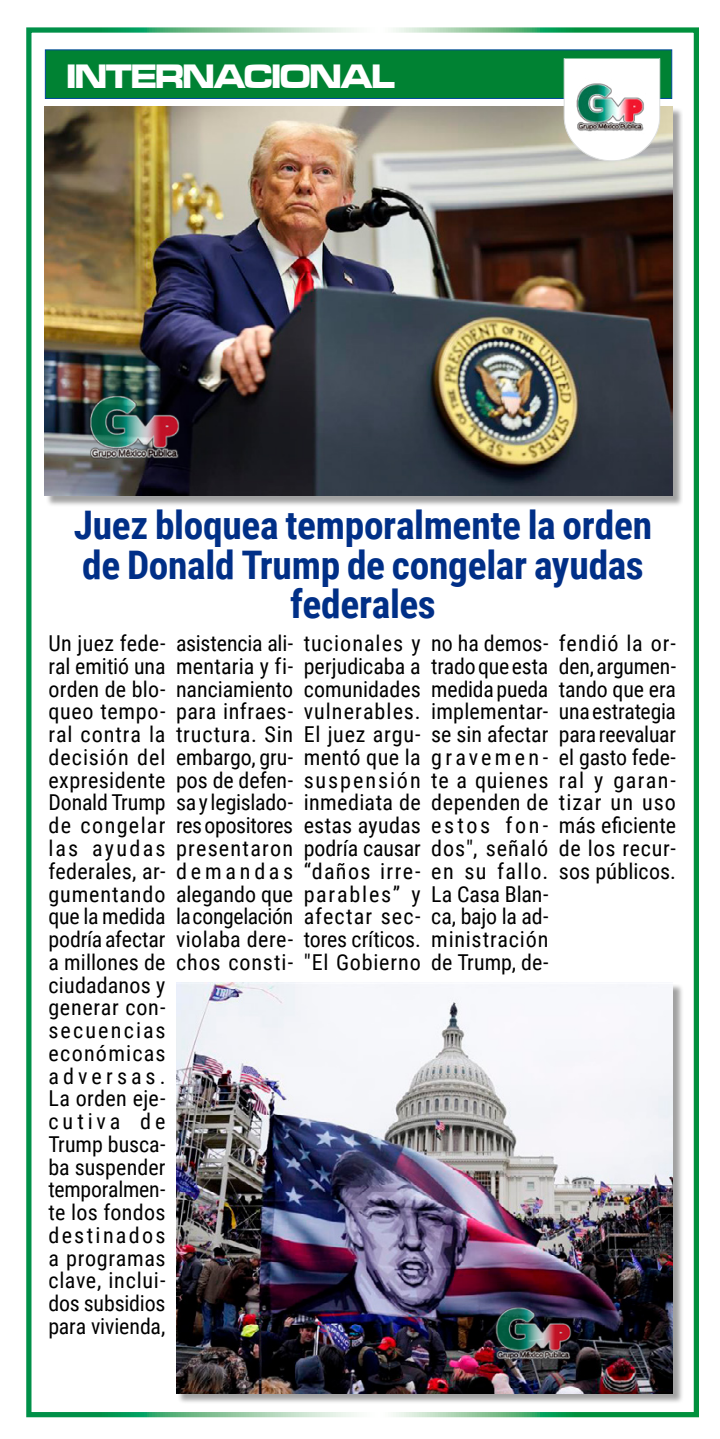
<style>
.page{position:relative;width:720px;height:1439px;background:#fff}
.page>*{position:absolute;margin:0;border:0;box-sizing:border-box;transform-origin:0 0}
.t1{font:700 39.38px/39.4px "Roboto Condensed";letter-spacing:-.01em;color:#002f87;text-align:center}
.t2{font:35px "Microgramma D Bold Exte";letter-spacing:-.03em;color:#fff;scale:.9 1}
.t3{font:21.88px/22.8px "Roboto Condensed";letter-spacing:.02em;color:#000;text-align:justify}
</style>
<div class="page">
<div style="left:26px;top:27px;width:672px;height:1390px;border:5px solid #fff"></div>
<div style="left:177px;top:983px;width:506px;height:421px;background:#000;opacity:.37"></div>
<img style="left:176px;top:982px;width:496px;height:411px">
<div style="left:46px;top:108px;width:637px;height:399px;background:#000;opacity:.37"></div>
<img style="left:45px;top:106px;width:627px;height:390px">
<img style="left:71px;top:360px;width:132px;height:131px">
<img style="left:481px;top:1277px;width:109px;height:110px">
<div style="left:45px;top:49px;width:627px;height:50px;background:#008233;border:1px solid #00499a"></div>
<svg style="left:563px;top:58px;width:97px;height:103px"></svg>
<h2 class="t2" style="left:66px;top:53px;width:366px">INTERNACIONAL</h2>
<h1 class="t1" style="left:74px;top:504px;width:579px">Juez bloquea temporalmente la orden de Donald Trump de congelar ayudas federales</h1>
<p class="t3" style="left:48px;top:631px;width:119px">Un juez fede&shy;ral emitió una orden de blo&shy;queo tempo&shy;ral contra la decisión del expresidente Donald Trump de congelar las ayudas federales, ar&shy;gumentando que la medida podría afectar a millones de ciudadanos y generar con&shy;secuencias económicas adversas.<br>La orden eje&shy;cutiva de Trump busca&shy;ba suspender temporalmen&shy;te los fondos destinados a programas clave, inclui&shy;dos subsidios para vivienda,</p>
<p class="t3" style="left:176px;top:631px;width:119px">asistencia ali&shy;mentaria y fi&shy;nanciamiento para infraes&shy;tructura. Sin embargo, gru&shy;pos de defen&shy;sa y legislado&shy;res opositores presentaron demandas alegando que la congelación violaba dere&shy;chos consti-</p>
<p class="t3" style="left:303px;top:631px;width:119px">tucionales y perjudicaba a comunidades vulnerables.<br>El juez argu&shy;mentó que la suspensión inmediata de estas ayudas podría causar “daños irre&shy;parables” y afectar sec&shy;tores críticos. "El Gobierno</p>
<p class="t3" style="left:431px;top:631px;width:119px">no ha demos&shy;trado que esta medida pueda implementar&shy;se sin afectar gravemen&shy;te a quienes dependen de estos fon&shy;dos", señaló en su fallo.<br>La Casa Blan&shy;ca, bajo la ad&shy;ministración de Trump, de-</p>
<p class="t3" style="left:558px;top:631px;width:119px">fendió la or&shy;den, argumen&shy;tando que era una estrategia para reevaluar el gasto fede&shy;ral y garan&shy;tizar un uso más eficiente de los recur&shy;sos públicos.</p>
</div>
